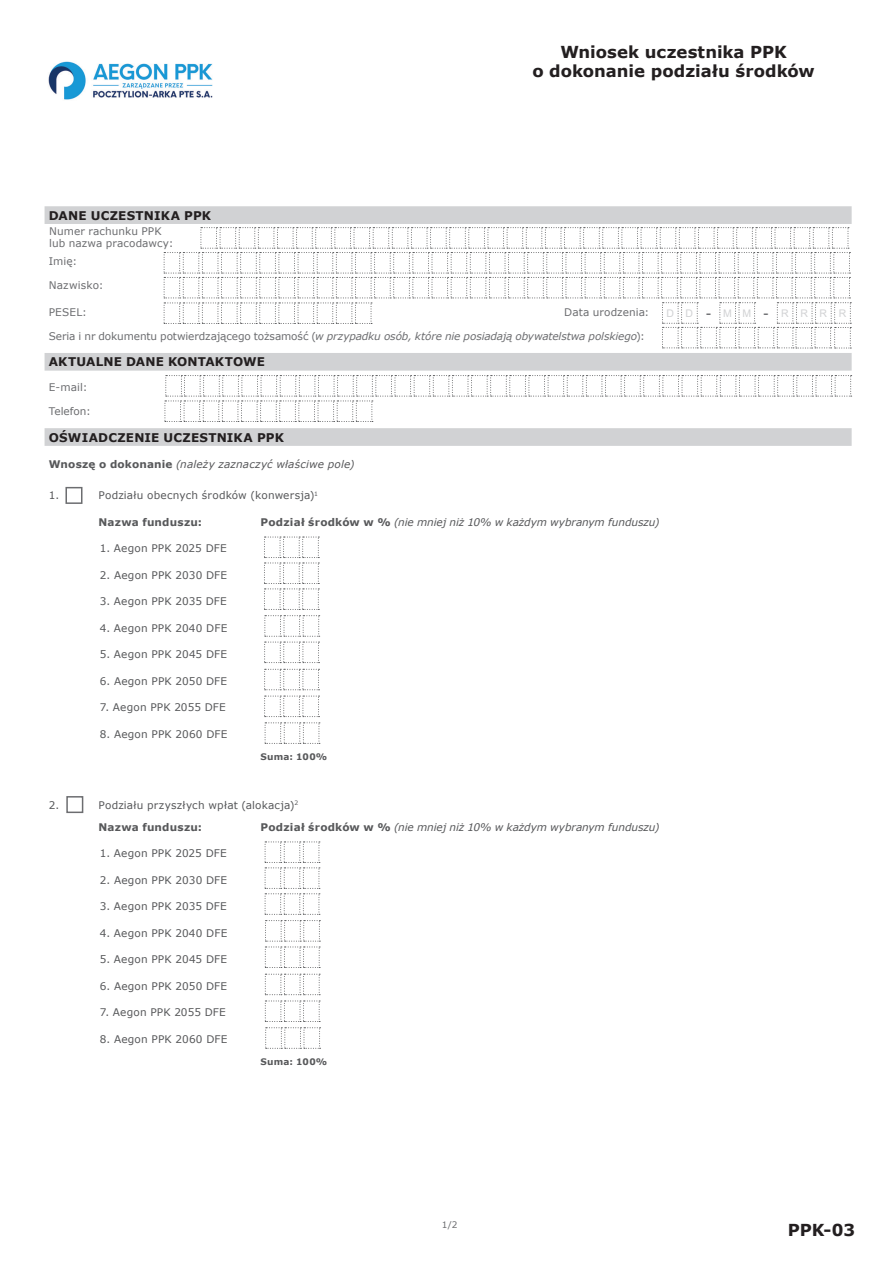
<style>
.page{position:relative;width:893px;height:1263px;background:#fff}
.page>*{position:absolute;margin:0;border:0;box-sizing:border-box;transform-origin:0 0}
.t1{font:700 16.5px "Verdana";color:#231f20}
.t2{font:15px "Arial";color:#6c6d70}
.t3{font:700 12px "Verdana";letter-spacing:.015em;color:#231f20}
.Styl_akapitowy_1{font:10.5px "Verdana";letter-spacing:.015em;color:#57585a}
.Styl_akapitowy_1-2{font:italic 10.5px "Verdana";letter-spacing:-.005em;color:#57585a}
.Styl_akapitowy_1-3{font:italic 10.5px "Verdana";letter-spacing:-.015em;color:#6c6d70}
.Styl_akapitowy_1-4{font:10.5px "Verdana";letter-spacing:.005em;color:#6c6d70}
.Styl_akapitowy_1-5{font:italic 10.5px "Verdana";letter-spacing:.015em;color:#57585a}
.Styl_akapitowy_1-6{font:700 10.5px "Verdana";letter-spacing:.015em;color:#57585a}
.t4{font:10.5px "Arial";color:#d1d2d4}
.Styl_akapitowy_1-7{font:700 9px "Verdana";letter-spacing:.02em;color:#57585a}
.t5{font:9px "Verdana";color:#6c6d70}
.s1{font-style:normal}
.s2{font-weight:700;font-style:normal}
</style>
<div class="page">
<svg style="left:45px;top:206px;width:807px;height:165px;fill:#d1d2d4"></svg>
<div style="left:45px;top:428px;width:807px;height:18px;background:#d1d2d4"></div>
<div style="left:65px;top:487px;width:17px;height:17px;background:#fff;border:2px solid #6c6d70"></div>
<svg style="left:165px;top:375px;width:687px;height:47px"></svg>
<svg style="left:164px;top:227px;width:687px;height:122px"></svg>
<svg style="left:264px;top:537px;width:56px;height:126px"></svg>
<svg style="left:264px;top:669px;width:56px;height:21px"></svg>
<svg style="left:264px;top:696px;width:56px;height:48px"></svg>
<svg style="left:265px;top:841px;width:55px;height:127px"></svg>
<svg style="left:265px;top:974px;width:56px;height:75px"></svg>
<div style="left:66px;top:796px;width:17px;height:17px;background:#fff;border:2px solid #6c6d70"></div>
<img style="left:48px;top:61px;width:165px;height:39px">
<p class="t1" style="left:560px;top:40px;width:228px">Wniosek uczestnika PPK</p>
<p class="t1" style="left:532px;top:60px;width:284px">o dokonanie podziału środków</p>
<p class="t3" style="left:49px;top:207px;width:164px">DANE UCZESTNIKA PPK</p>
<p class="Styl_akapitowy_1-4" style="left:49px;top:254px;width:30px">Imię:</p>
<p class="Styl_akapitowy_1-4" style="left:49px;top:278px;width:56px">Nazwisko:</p>
<p class="Styl_akapitowy_1-4" style="left:49px;top:305px;width:40px">PESEL:</p>
<p class="Styl_akapitowy_1-4" style="left:564px;top:305px;width:87px">Data urodzenia:</p>
<p class="Styl_akapitowy_1-3" style="left:49px;top:329px;width:598px"><span class="s1">Seria i nr dokumentu potwierdzającego tożsamość (</span>w przypadku osób, które nie posiadają obywatelstwa polskiego<span class="s1">):</span></p>
<p class="t3" style="left:49px;top:353px;width:218px">AKTUALNE DANE KONTAKTOWE</p>
<p class="Styl_akapitowy_1-4" style="left:49px;top:380px;width:40px">E-mail:</p>
<p class="Styl_akapitowy_1-4" style="left:49px;top:404px;width:44px">Telefon:</p>
<p class="t3" style="left:49px;top:429px;width:237px">OŚWIADCZENIE UCZESTNIKA PPK</p>
<p class="Styl_akapitowy_1-5" style="left:49px;top:457px;width:307px"><span class="s2">Wnoszę o dokonanie</span> (należy zaznaczyć właściwe pole)</p>
<p class="Styl_akapitowy_1" style="left:49px;top:488px;width:12px">1.</p>
<p class="Styl_akapitowy_1" style="left:99px;top:488px;width:221px">Podziału obecnych środków (konwersja)<sup>1</sup></p>
<p class="Styl_akapitowy_1-6" style="left:99px;top:514px;width:105px">Nazwa funduszu:</p>
<p class="Styl_akapitowy_1-2" style="left:261px;top:514px;width:400px"><span class="s2">Podział środków w %</span> (nie mniej niż 10% w każdym wybranym funduszu)</p>
<p class="Styl_akapitowy_1" style="left:100px;top:541px;width:129px">1. Aegon PPK 2025 DFE</p>
<p class="Styl_akapitowy_1" style="left:100px;top:567px;width:129px">2. Aegon PPK 2030 DFE</p>
<p class="Styl_akapitowy_1" style="left:100px;top:594px;width:129px">3. Aegon PPK 2035 DFE</p>
<p class="Styl_akapitowy_1" style="left:100px;top:620px;width:129px">4. Aegon PPK 2040 DFE</p>
<p class="Styl_akapitowy_1" style="left:100px;top:647px;width:129px">5. Aegon PPK 2045 DFE</p>
<p class="Styl_akapitowy_1" style="left:100px;top:673px;width:129px">6. Aegon PPK 2050 DFE</p>
<p class="Styl_akapitowy_1" style="left:100px;top:700px;width:128px">7. Aegon PPK 2055 DFE</p>
<p class="Styl_akapitowy_1" style="left:100px;top:726px;width:129px">8. Aegon PPK 2060 DFE</p>
<p class="Styl_akapitowy_1-7" style="left:261px;top:750px;width:68px">Suma: 100%</p>
<p class="Styl_akapitowy_1-4" style="left:49px;top:224px;width:114px">Numer rachunku PPK</p>
<p class="Styl_akapitowy_1-4" style="left:49px;top:236px;width:126px">lub nazwa pracodawcy:</p>
<p class="t4" style="left:666px;top:306px;width:9px">D</p>
<p class="t4" style="left:686px;top:306px;width:9px">D</p>
<p class="t2" style="left:706px;top:303px;width:6px">-</p>
<p class="t4" style="left:723px;top:306px;width:10px">M</p>
<p class="t4" style="left:742px;top:306px;width:10px">M</p>
<p class="t2" style="left:763px;top:303px;width:6px">-</p>
<p class="t4" style="left:781px;top:306px;width:9px">R</p>
<p class="t4" style="left:800px;top:306px;width:9px">R</p>
<p class="t4" style="left:820px;top:306px;width:9px">R</p>
<p class="t4" style="left:839px;top:306px;width:9px">R</p>
<p class="Styl_akapitowy_1" style="left:49px;top:798px;width:12px">2.</p>
<p class="Styl_akapitowy_1" style="left:99px;top:798px;width:201px">Podziału przyszłych wpłat (alokacja)<sup>2</sup></p>
<p class="Styl_akapitowy_1-6" style="left:99px;top:820px;width:105px">Nazwa funduszu:</p>
<p class="Styl_akapitowy_1-2" style="left:261px;top:820px;width:400px"><span class="s2">Podział środków w %</span> (nie mniej niż 10% w każdym wybranym funduszu)</p>
<p class="Styl_akapitowy_1" style="left:100px;top:846px;width:129px">1. Aegon PPK 2025 DFE</p>
<p class="Styl_akapitowy_1" style="left:100px;top:873px;width:129px">2. Aegon PPK 2030 DFE</p>
<p class="Styl_akapitowy_1" style="left:100px;top:899px;width:129px">3. Aegon PPK 2035 DFE</p>
<p class="Styl_akapitowy_1" style="left:100px;top:926px;width:129px">4. Aegon PPK 2040 DFE</p>
<p class="Styl_akapitowy_1" style="left:100px;top:952px;width:129px">5. Aegon PPK 2045 DFE</p>
<p class="Styl_akapitowy_1" style="left:100px;top:979px;width:129px">6. Aegon PPK 2050 DFE</p>
<p class="Styl_akapitowy_1" style="left:100px;top:1005px;width:128px">7. Aegon PPK 2055 DFE</p>
<p class="Styl_akapitowy_1" style="left:100px;top:1032px;width:129px">8. Aegon PPK 2060 DFE</p>
<p class="Styl_akapitowy_1-7" style="left:261px;top:1055px;width:68px">Suma: 100%</p>
<p class="t5" style="left:442px;top:1218px;width:17px">1/2</p>
<h1 class="t1" style="left:788px;top:1218px;width:69px">PPK-03</h1>
</div>
